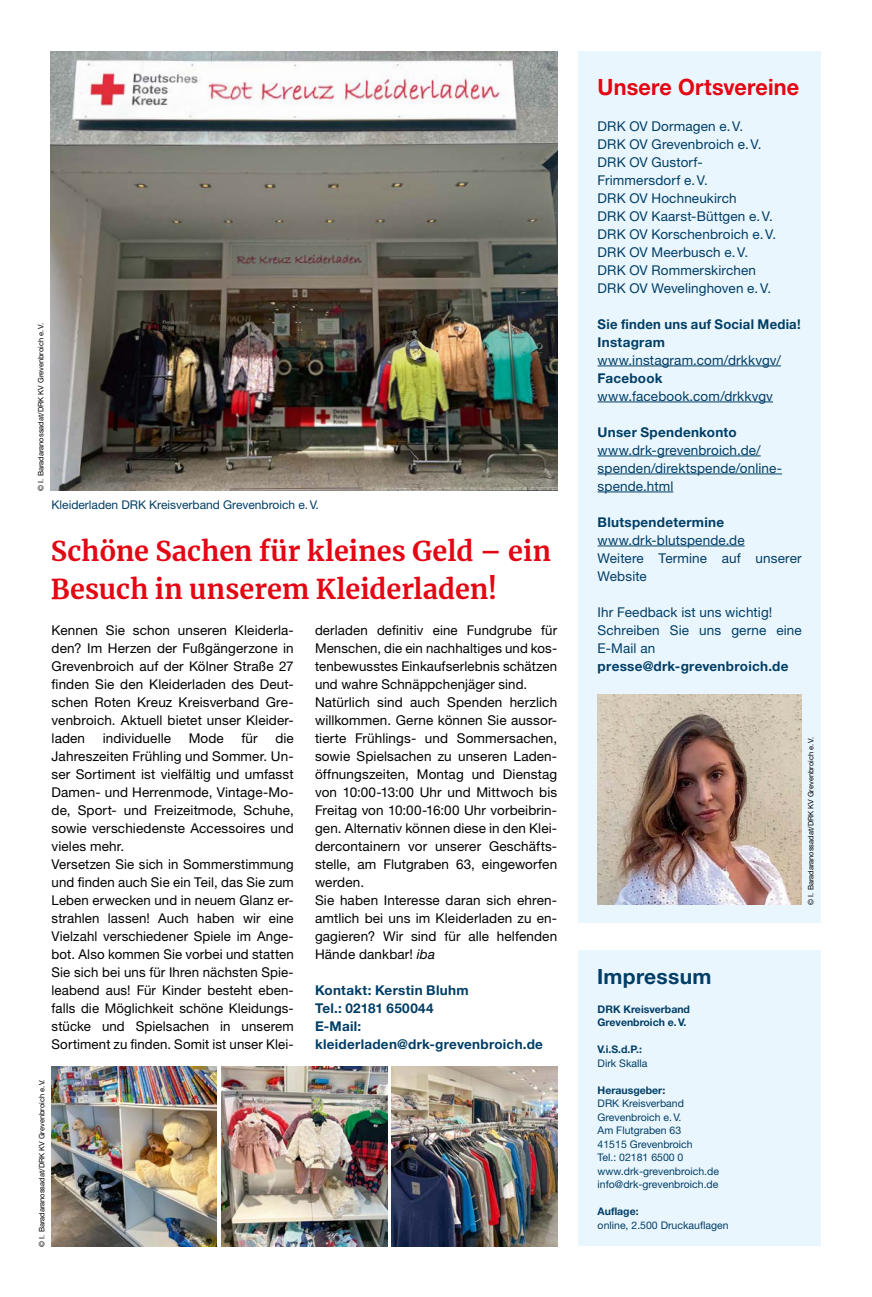
<style>
.page{position:relative;width:872px;height:1297px;background:#fff}
.page>*{position:absolute;margin:0;border:0;box-sizing:border-box;transform-origin:0 0}
.MGB_Headline{font:700 27px/37.5px "Merriweather";color:#e30613}
.MGB_Headline-2{font:700 22.5px "Helvetica Neue LT Pro";letter-spacing:.005em;color:#e30613;scale:.96 1}
.t1{font:700 21px "Helvetica Neue LT Pro";letter-spacing:.015em;color:#003e66}
.MGB_Copy{font:13.5px/18px "Helvetica Neue LT Pro";letter-spacing:.01em;color:#000;text-align:justify}
.MGB_Copy-2{font:13.5px/18px "Helvetica Neue LT Pro";letter-spacing:.01em;color:#003e66}
.MGB_Info{font:700 13.5px "Helvetica Neue LT Pro";letter-spacing:.02em;color:#003e66}
.MGB_BU{font:12px "Helvetica Neue LT Pro";color:#003e66}
.MGB_Impressum{font:10.5px/13.5px "Helvetica Neue LT Pro";color:#003e66}
.MGB_Impressum-2{font:700 10.5px/13.5px "Helvetica Neue LT Pro";color:#003e66}
.MGB_Fotocredits{font:7.5px "Helvetica Neue LT Pro";color:#000}
.s1{font-style:italic}
</style>
<div class="page">
<div style="left:578px;top:51px;width:243px;height:872px;background:#eaf6fe"></div>
<div style="left:578px;top:950px;width:243px;height:296px;background:#eaf6fe"></div>
<img style="left:50px;top:51px;width:507px;height:440px">
<hr style="left:597px;top:366px;width:184px;height:1px;background:#003e66">
<hr style="left:597px;top:402px;width:176px;height:1px;background:#003e66">
<hr style="left:597px;top:456px;width:163px;height:1px;background:#003e66">
<hr style="left:597px;top:474px;width:185px;height:1px;background:#003e66">
<hr style="left:597px;top:492px;width:76px;height:1px;background:#003e66">
<hr style="left:597px;top:546px;width:147px;height:1px;background:#003e66">
<img style="left:597px;top:694px;width:204px;height:211px">
<img style="left:51px;top:1067px;width:166px;height:180px">
<img style="left:222px;top:1067px;width:165px;height:180px">
<img style="left:392px;top:1067px;width:166px;height:180px">
<p class="MGB_Fotocredits" style="left:36px;top:491px;width:169px;rotate:-90deg">© I. Baradaranossadat/DRK KV Grevenbroich e.V.</p>
<p class="MGB_BU" style="left:52px;top:497px;width:269px">Kleiderladen DRK Kreisverband Grevenbroich e.V.</p>
<p class="MGB_Headline" style="left:51px;top:532px;width:501px">Schöne Sachen für kleines Geld – ein<br>Besuch in unserem Kleiderladen!</p>
<p class="MGB_Copy" style="left:52px;top:620px;width:244px">Kennen Sie schon unseren Kleiderla&shy;den? Im Herzen der Fußgängerzone in Grevenbroich auf der Kölner Straße 27 finden Sie den Kleiderladen des Deut&shy;schen Roten Kreuz Kreisverband Gre&shy;venbroich. Aktuell bietet unser Kleider&shy;laden</p>
<p class="MGB_Copy" style="left:315px;top:620px;width:244px">derladen definitiv eine Fundgrube für Menschen, die ein nachhaltiges und kos&shy;tenbewusstes Einkaufserlebnis schätzen und wahre Schnäppchenjäger sind.</p>
<p class="MGB_Copy" style="left:315px;top:692px;width:244px">Natürlich sind auch Spenden herzlich willkommen. Gerne können Sie aussor&shy;tierte Frühlings- und Sommersachen, sowie Spielsachen zu unseren Laden&shy;öffnungszeiten, Montag und Dienstag von 10:00-13:00 Uhr und Mittwoch bis Freitag von 10:00-16:00 Uhr vorbeibrin&shy;gen. Alternativ können diese in den Klei&shy;dercontainern vor unserer Geschäfts&shy;stelle, am Flutgraben 63, eingeworfen werden.</p>
<p class="MGB_Copy" style="left:315px;top:890px;width:244px">Sie haben Interesse daran sich ehren&shy;amtlich bei uns im Kleiderladen zu en&shy;gagieren? Wir sind für alle helfenden Hände dankbar! <span class="s1">iba</span></p>
<p class="MGB_Info" style="left:315px;top:981px;width:155px">Kontakt: Kerstin Bluhm</p>
<p class="MGB_Info" style="left:315px;top:999px;width:120px">Tel.: 02181 650044</p>
<p class="MGB_Info" style="left:315px;top:1017px;width:48px">E-Mail:</p>
<p class="MGB_Info" style="left:315px;top:1035px;width:229px">kleiderladen@drk-grevenbroich.de</p>
<p class="MGB_Copy" style="left:103px;top:728px;width:70px">individuelle</p>
<p class="MGB_Copy" style="left:189px;top:728px;width:37px">Mode</p>
<p class="MGB_Copy" style="left:241px;top:728px;width:18px">für</p>
<p class="MGB_Copy" style="left:52px;top:728px;width:244px;text-indent:224px">die Jahreszeiten Frühling und Sommer. Un&shy;ser Sortiment ist vielfältig und umfasst Damen- und Herrenmode, Vintage-Mo&shy;de, Sport- und Freizeitmode, Schuhe, sowie verschiedenste Accessoires und vieles mehr.</p>
<p class="MGB_Copy" style="left:52px;top:854px;width:244px">Versetzen Sie sich in Sommerstimmung und finden auch Sie ein Teil, das Sie zum Leben erwecken und in neuem Glanz er&shy;strahlen lassen! Auch haben wir eine Vielzahl verschiedener Spiele im Ange&shy;bot. Also kommen Sie vorbei und statten Sie sich bei uns für Ihren nächsten Spie&shy;leabend aus! Für Kinder besteht eben&shy;falls die Möglichkeit schöne Kleidungs&shy;stücke und Spielsachen in unserem Sortiment zu finden. Somit ist unser Klei-</p>
<p class="MGB_Fotocredits" style="left:37px;top:1247px;width:169px;rotate:-90deg">© I. Baradaranossadat/DRK KV Grevenbroich e.V.</p>
<p class="MGB_Headline-2" style="left:597px;top:73px;width:211px">Unsere Ortsvereine</p>
<p class="MGB_Copy-2" style="left:597px;top:116px;width:147px">DRK OV Dormagen e.V.</p>
<p class="MGB_Copy-2" style="left:597px;top:134px;width:166px">DRK OV Grevenbroich e.V.</p>
<p class="MGB_Copy-2" style="left:597px;top:152px;width:112px">DRK OV Gustorf-<br>Frimmersdorf e.V.</p>
<p class="MGB_Copy-2" style="left:597px;top:188px;width:141px">DRK OV Hochneukirch</p>
<p class="MGB_Copy-2" style="left:597px;top:206px;width:177px">DRK OV Kaarst-Büttgen e.V.</p>
<p class="MGB_Copy-2" style="left:597px;top:224px;width:180px">DRK OV Korschenbroich e.V.</p>
<p class="MGB_Copy-2" style="left:597px;top:242px;width:152px">DRK OV Meerbusch e.V.</p>
<p class="MGB_Copy-2" style="left:597px;top:260px;width:160px">DRK OV Rommerskirchen</p>
<p class="MGB_Copy-2" style="left:597px;top:278px;width:175px">DRK OV Wevelinghoven e.V.</p>
<p class="MGB_Info" style="left:597px;top:315px;width:204px">Sie finden uns auf Social Media!</p>
<p class="MGB_Info" style="left:597px;top:333px;width:69px">Instagram</p>
<p class="MGB_Copy-2" style="left:597px;top:350px;width:185px">www.instagram.com/drkkvgv/</p>
<p class="MGB_Info" style="left:597px;top:369px;width:66px">Facebook</p>
<p class="MGB_Copy-2" style="left:597px;top:386px;width:177px">www.facebook.com/drkkvgv</p>
<p class="MGB_Info" style="left:597px;top:423px;width:141px">Unser Spendenkonto</p>
<p class="MGB_Copy-2" style="left:597px;top:440px;width:186px">www.drk-grevenbroich.de/ spenden/direktspende/online&shy;spende.html</p>
<p class="MGB_Info" style="left:597px;top:513px;width:128px">Blutspendetermine</p>
<p class="MGB_Copy-2" style="left:597px;top:530px;width:148px">www.drk-blutspende.de</p>
<p class="MGB_Copy-2" style="left:597px;top:548px;width:206px">Weitere Termine auf unserer<br>Website</p>
<p class="MGB_Copy-2" style="left:597px;top:602px;width:176px">Ihr Feedback ist uns wichtig!</p>
<p class="MGB_Copy-2" style="left:597px;top:620px;width:206px">Schreiben Sie uns gerne eine<br>E-Mail an</p>
<p class="MGB_Info" style="left:597px;top:657px;width:192px">presse@drk-grevenbroich.de</p>
<p class="t1" style="left:597px;top:964px;width:116px">Impressum</p>
<p class="MGB_Impressum-2" style="left:597px;top:1002px;width:94px">DRK Kreisverband<br>Grevenbroich e.V.</p>
<p class="MGB_Impressum-2" style="left:597px;top:1042px;width:46px">V.i.S.d.P.:</p>
<p class="MGB_Impressum" style="left:597px;top:1056px;width:51px">Dirk Skalla</p>
<p class="MGB_Impressum-2" style="left:597px;top:1083px;width:69px">Herausgeber:</p>
<p class="MGB_Impressum" style="left:597px;top:1096px;width:88px">DRK Kreisverband<br>Grevenbroich e.V.</p>
<p class="MGB_Impressum" style="left:597px;top:1123px;width:85px">Am Flutgraben 63</p>
<p class="MGB_Impressum" style="left:597px;top:1137px;width:97px">41515 Grevenbroich</p>
<p class="MGB_Impressum" style="left:597px;top:1150px;width:87px">Tel.: 02181 6500 0</p>
<p class="MGB_Impressum" style="left:597px;top:1164px;width:123px">www.drk-grevenbroich.de</p>
<p class="MGB_Impressum" style="left:597px;top:1177px;width:122px">info@drk-grevenbroich.de</p>
<p class="MGB_Impressum-2" style="left:597px;top:1204px;width:43px">Auflage:</p>
<p class="MGB_Impressum" style="left:597px;top:1218px;width:132px">online, 2.500 Druckauflagen</p>
<p class="MGB_Fotocredits" style="left:806px;top:905px;width:169px;rotate:-90deg">© I. Baradaranossadat/DRK KV Grevenbroich e.V.</p>
</div>
